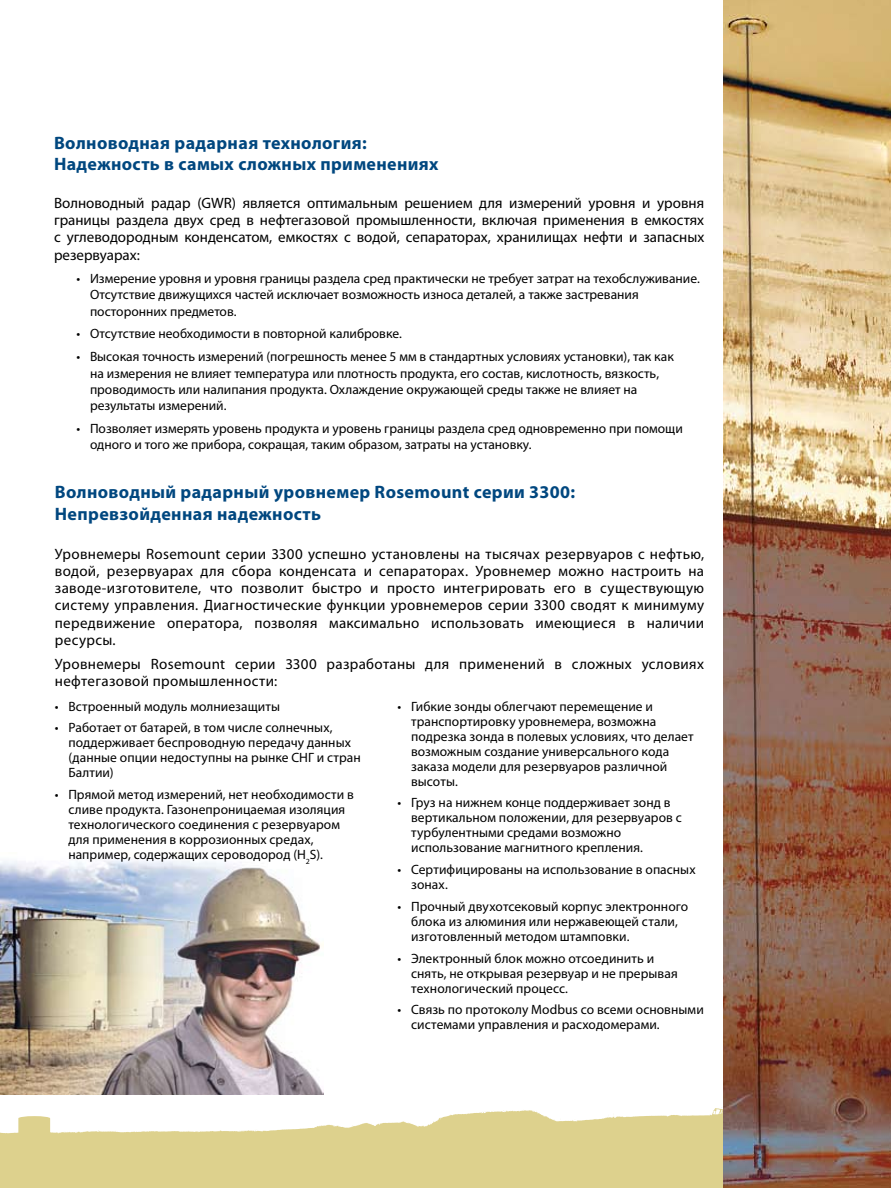
<style>
.page{position:relative;width:891px;height:1188px;background:#fff}
.page>*{position:absolute;margin:0;border:0;box-sizing:border-box;transform-origin:0 0}
.t1{font:700 18px/21.6px "Myriad Pro";letter-spacing:.02em;color:#00477f}
.t2{font:15px/17.2px "Myriad Pro";letter-spacing:.02em;color:#000;text-align:justify}
.t3{font:13.5px/15px "Myriad Pro";color:#000}
</style>
<div class="page">
<svg style="left:0;top:1107px;width:723px;height:81px;fill:#ddd18d"></svg>
<img style="left:723px;top:0;width:168px;height:1188px">
<img style="left:0;top:860px;width:324px;height:235px">
<h1 class="t1" style="left:54px;top:132px;width:386px">Волноводная радарная технология:<br>Надежность в самых сложных применениях</h1>
<p class="t2" style="left:54px;top:194px;width:652px">Волноводный радар (GWR) является оптимальным решением для измерений уровня и уровня границы раздела двух сред в нефтегазовой промышленности, включая применения в емкостях с углеводородным конденсатом, емкостях с водой, сепараторах, хранилищах нефти и запасных резервуарах:</p>
<p class="t3" style="left:90px;top:271px;width:611px;line-height:16.2px;text-indent:-14px">• Измерение уровня и уровня границы раздела сред практически не требует затрат на техобслуживание.<br>Отсутствие движущихся частей исключает возможность износа деталей, а также застревания посторонних предметов.</p>
<p class="t3" style="left:76px;top:327px;width:327px">• Отсутствие необходимости в повторной калибровке.</p>
<p class="t3" style="left:90px;top:349px;width:585px;line-height:16.2px;text-indent:-14px">• Высокая точность измерений (погрешность менее 5 мм в стандартных условиях установки), так как на измерения не влияет температура или плотность продукта, его состав, кислотность, вязкость, проводимость или налипания продукта. Охлаждение окружающей среды также не влияет на результаты измерений.</p>
<p class="t3" style="left:90px;top:421px;width:594px;line-height:16.2px;text-indent:-14px">• Позволяет измерять уровень продукта и уровень границы раздела сред одновременно при помощи одного и того же прибора, сокращая, таким образом, затраты на установку.</p>
<h1 class="t1" style="left:55px;top:481px;width:522px">Волноводный радарный уровнемер Rosemount серии 3300:<br>Непревзойденная надежность</h1>
<p class="t2" style="left:55px;top:545px;width:651px">Уровнемеры Rosemount серии 3300 успешно установлены на тысячах резервуаров с нефтью, водой, резервуарах для сбора конденсата и сепараторах. Уровнемер можно настроить на заводе-изготовителе, что позволит быстро и просто интегрировать его в существующую систему управления. Диагностические функции уровнемеров серии 3300 сводят к минимуму передвижение оператора, позволяя максимально использовать имеющиеся в наличии ресурсы.</p>
<p class="t2" style="left:55px;top:655px;width:651px">Уровнемеры Rosemount серии 3300 разработаны для применений в сложных условиях нефтегазовой промышленности:</p>
<p class="t3" style="left:411px;top:699px;width:284px;text-indent:-14px">• Гибкие зонды облегчают перемещение и транспортировку уровнемера, возможна подрезка зонда в полевых условиях, что делает возможным создание универсального кода заказа модели для резервуаров различной высоты.</p>
<p class="t3" style="left:411px;top:796px;width:272px;text-indent:-14px">• Груз на нижнем конце поддерживает зонд в вертикальном положении, для резервуаров с турбулентными средами возможно использование магнитного крепления.</p>
<p class="t3" style="left:411px;top:862px;width:286px;text-indent:-14px">• Сертифицированы на использование в опасных зонах.</p>
<p class="t3" style="left:411px;top:899px;width:279px;text-indent:-14px">• Прочный двухотсековый корпус электронного блока из алюминия или нержавеющей стали, изготовленный методом штамповки.</p>
<p class="t3" style="left:411px;top:951px;width:268px;text-indent:-14px">• Электронный блок можно отсоединить и снять, не открывая резервуар и не прерывая технологический процесс.</p>
<p class="t3" style="left:411px;top:1003px;width:294px;text-indent:-14px">• Связь по протоколу Modbus со всеми основными системами управления и расходомерами.</p>
<p class="t3" style="left:55px;top:699px;width:227px">• Встроенный модуль молниезащиты</p>
<p class="t3" style="left:68px;top:721px;width:294px;text-indent:-14px">• Работает от батарей, в том числе солнечных, поддерживает беспроводную передачу данных (данные опции недоступны на рынке СНГ и стран Балтии)</p>
<p class="t3" style="left:68px;top:787px;width:287px;text-indent:-13px">• Прямой метод измерений, нет необходимости в сливе продукта. Газонепроницаемая изоляция технологического соединения с резервуаром для применения в коррозионных средах, например, содержащих сероводород (H<sub>2</sub>S).</p>
</div>
